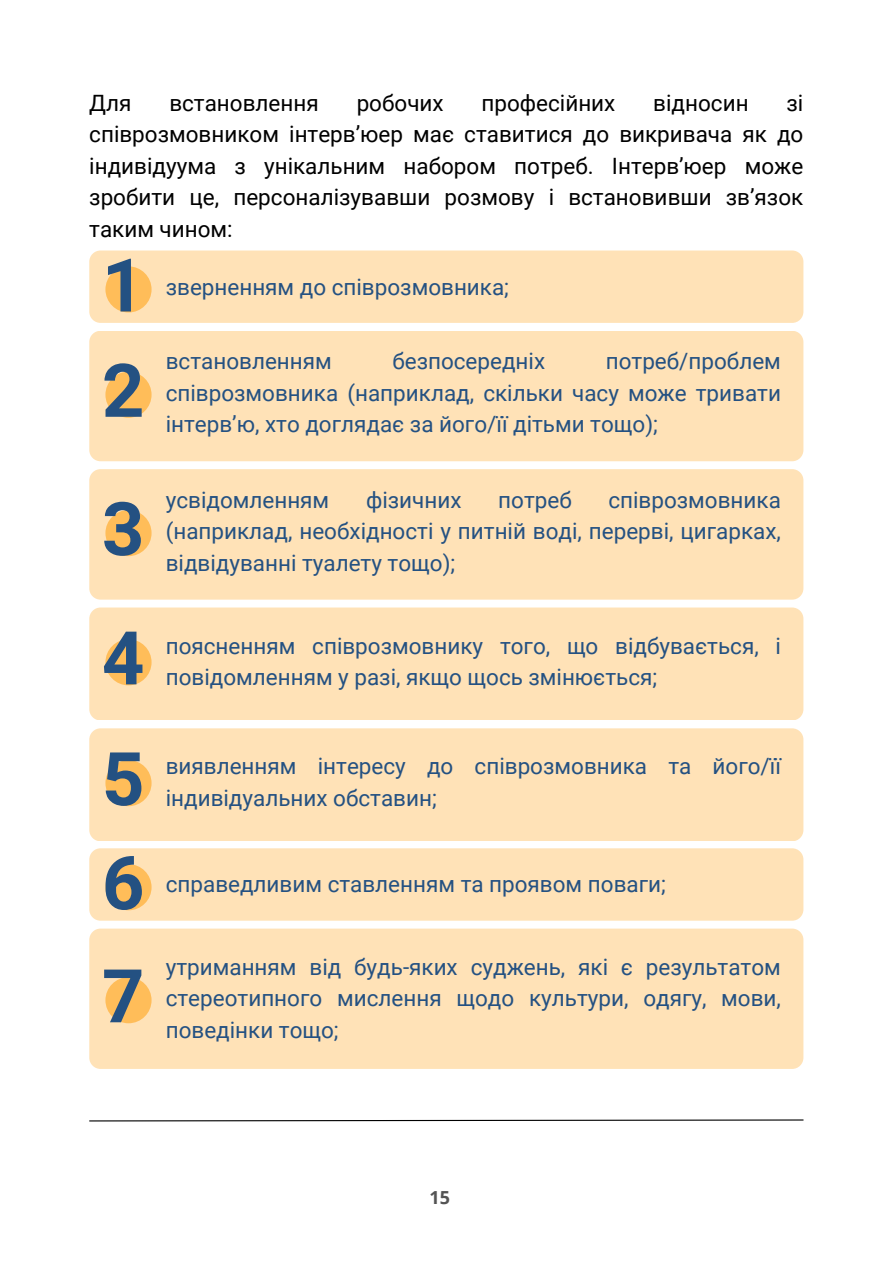
<style>
.page{position:relative;width:893px;height:1264px;background:#fff}
.page>*{position:absolute;margin:0;border:0;box-sizing:border-box;transform-origin:0 0}
.t1{font:700 74.1px "Roboto";color:#245182}
.t2{font:22.5px/31.5px "Roboto";color:#245182;text-align:right}
.t3{font:22.5px/31.5px "Roboto";color:#000;text-align:justify}
.t4{font:700 18px "Open Sans";color:#545454}
</style>
<div class="page">
<svg style="left:89px;top:1119px;width:715px;height:3px"></svg>
<div style="left:89px;top:250px;width:714px;height:73px;background:#ffe2b7;border-radius:11px"></div>
<div style="left:105px;top:266px;width:46px;height:46px;background:#ffbd59;border-radius:50%"></div>
<div style="left:89px;top:331px;width:714px;height:130px;background:#ffe2b7;border-radius:11px"></div>
<div style="left:105px;top:371px;width:46px;height:47px;background:#ffbd59;border-radius:50%"></div>
<div style="left:89px;top:469px;width:714px;height:130px;background:#ffe2b7;border-radius:11px"></div>
<div style="left:105px;top:510px;width:46px;height:46px;background:#ffbd59;border-radius:50%"></div>
<div style="left:89px;top:607px;width:714px;height:113px;background:#ffe2b7;border-radius:11px"></div>
<div style="left:105px;top:639px;width:46px;height:46px;background:#ffbd59;border-radius:50%"></div>
<div style="left:89px;top:728px;width:714px;height:113px;background:#ffe2b7;border-radius:11px"></div>
<div style="left:105px;top:760px;width:46px;height:46px;background:#ffbd59;border-radius:50%"></div>
<div style="left:89px;top:848px;width:714px;height:72px;background:#ffe2b7;border-radius:11px"></div>
<div style="left:105px;top:864px;width:46px;height:46px;background:#ffbd59;border-radius:50%"></div>
<div style="left:89px;top:928px;width:714px;height:140px;background:#ffe2b7;border-radius:11px"></div>
<div style="left:105px;top:977px;width:46px;height:46px;background:#ffbd59;border-radius:50%"></div>
<p class="t3" style="left:89px;top:87px;width:44px">Для</p>
<p class="t3" style="left:169px;top:87px;width:151px">встановлення</p>
<p class="t3" style="left:356px;top:87px;width:88px">робочих</p>
<p class="t3" style="left:481px;top:87px;width:135px">професійних</p>
<p class="t3" style="left:653px;top:87px;width:97px">відносин</p>
<p class="t3" style="left:89px;top:87px;width:715px;text-indent:697px">зі співрозмовником інтерв’юер має ставитися до викривача як до індивідуума з унікальним набором потреб. Інтерв’юер може зробити це, персоналізувавши розмову і встановивши зв’язок таким чином:</p>
<p class="t1" style="left:102px;top:243px;width:44px">1</p>
<p class="t2" style="left:166px;top:271px;width:345px">зверненням до співрозмовника;</p>
<p class="t1" style="left:102px;top:348px;width:44px">2</p>
<p class="t1" style="left:102px;top:486px;width:44px">3</p>
<p class="t1" style="left:102px;top:615px;width:44px">4</p>
<p class="t2" style="left:166px;top:346px;width:616px">потреб/проблем<br>співрозмовника (наприклад, скільки часу може тривати</p>
<p class="t2" style="left:166px;top:346px;width:167px">встановленням</p>
<p class="t2" style="left:392px;top:346px;width:154px">безпосередніх</p>
<p class="t2" style="left:166px;top:409px;width:493px">інтерв’ю, хто доглядає за його/її дітьми тощо);</p>
<p class="t2" style="left:166px;top:484px;width:165px">усвідомленням</p>
<p class="t2" style="left:366px;top:484px;width:97px">фізичних</p>
<p class="t2" style="left:498px;top:484px;width:75px">потреб</p>
<p class="t2" style="left:166px;top:484px;width:616px">співрозмовника<br>(наприклад, необхідності у питній воді, перерві, цигарках,</p>
<p class="t2" style="left:166px;top:547px;width:291px">відвідуванні туалету тощо);</p>
<p class="t2" style="left:166px;top:630px;width:616px">поясненням співрозмовнику того, що відбувається, і</p>
<p class="t2" style="left:166px;top:661px;width:493px">повідомленням у разі, якщо щось змінюється;</p>
<p class="t1" style="left:102px;top:736px;width:44px">5</p>
<p class="t1" style="left:102px;top:840px;width:44px">6</p>
<p class="t1" style="left:102px;top:953px;width:44px">7</p>
<p class="t2" style="left:166px;top:751px;width:616px">виявленням інтересу до співрозмовника та його/її</p>
<p class="t2" style="left:166px;top:782px;width:272px">індивідуальних обставин;</p>
<p class="t2" style="left:166px;top:869px;width:501px">справедливим ставленням та проявом поваги;</p>
<p class="t2" style="left:166px;top:951px;width:616px;text-align:left">утриманням від будь-яких суджень, які є результатом стереотипного мислення щодо культури, одягу, мови,</p>
<p class="t2" style="left:166px;top:1014px;width:174px">поведінки тощо;</p>
<p class="t4" style="left:429px;top:1184px;width:22px">15</p>
</div>
